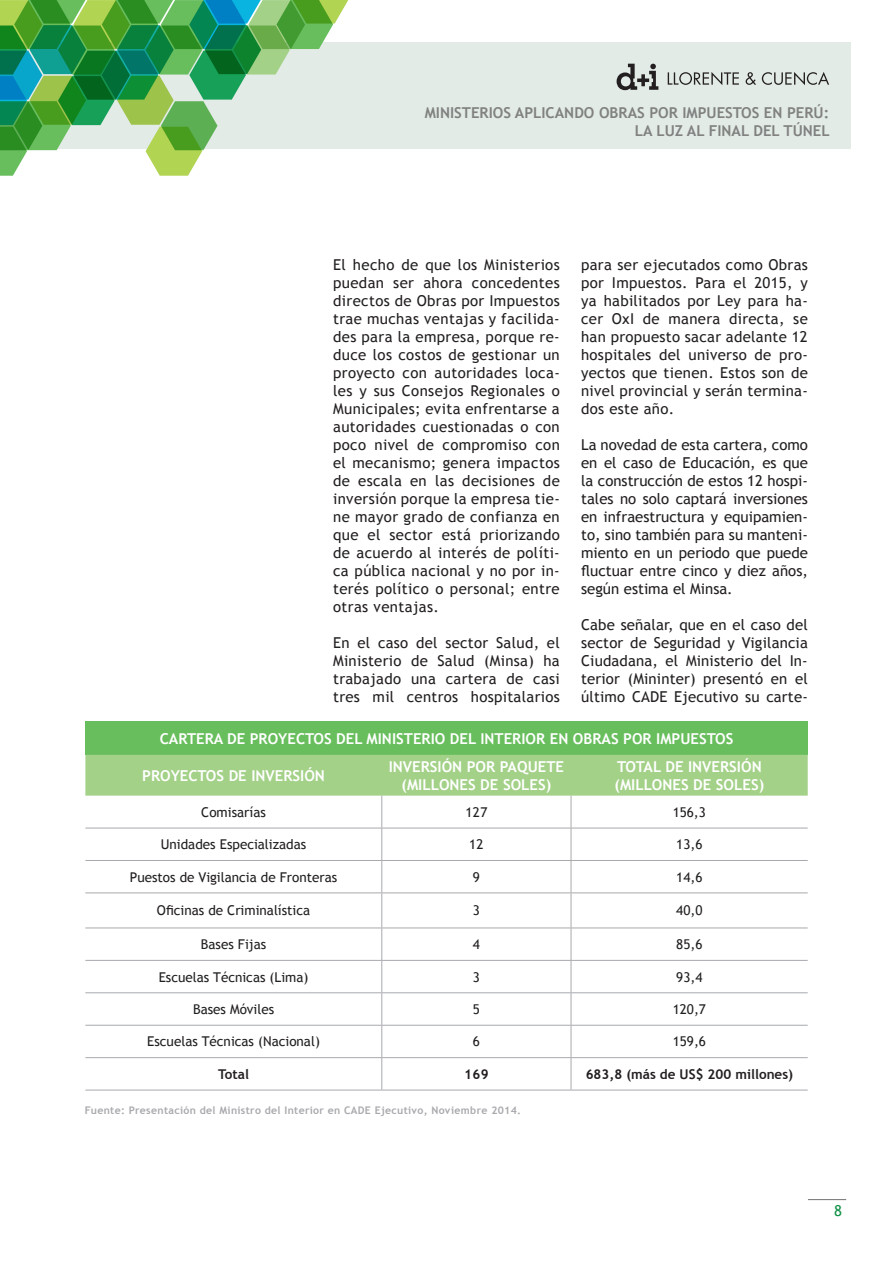
<style>
.page{position:relative;width:893px;height:1263px;background:#fff}
.page>*{position:absolute;margin:0;border:0;box-sizing:border-box;transform-origin:0 0}
.t1{font:15px/18px "Trebuchet MS";letter-spacing:.02em;color:#231f20;text-align:justify}
.t2{font:700 15px/17.7px "Trebuchet MS";color:#fff;text-align:center}
.t3{font:700 15px/18px "Trebuchet MS";color:#808180;text-align:right}
.t4{font:15px "Trebuchet MS";color:#0f9146}
.t5{font:13.5px "Trebuchet MS";color:#231f20}
.t6{font:700 13.5px "Trebuchet MS";color:#231f20}
.t7{font:700 10.5px "Trebuchet MS";letter-spacing:.03em;color:#a8a9ad}
</style>
<div class="page">
<div style="left:0;top:43px;width:850px;height:106px;background:#e2ebe6"></div>
<svg style="left:0;top:0;width:348px;height:176px"></svg>
<svg style="left:668px;top:72px;width:71px;height:13px"></svg>
<svg style="left:746px;top:72px;width:10px;height:13px"></svg>
<svg style="left:762px;top:72px;width:67px;height:13px"></svg>
<svg style="left:617px;top:64px;width:41px;height:26px"></svg>
<hr style="left:808px;top:1199px;width:38px;height:1px;background:#808180">
<div style="left:85px;top:721px;width:723px;height:34px;background:#68be5d"></div>
<div style="left:85px;top:755px;width:723px;height:41px;background:#a3d188"></div>
<hr style="left:381px;top:796px;width:1px;height:32px;background:#a8a9ad">
<hr style="left:571px;top:796px;width:1px;height:32px;background:#a8a9ad">
<hr style="left:85px;top:828px;width:297px;height:1px;background:#a8a9ad">
<hr style="left:382px;top:828px;width:189px;height:1px;background:#a8a9ad">
<hr style="left:381px;top:828px;width:1px;height:32px;background:#a8a9ad">
<hr style="left:571px;top:828px;width:237px;height:1px;background:#a8a9ad">
<hr style="left:571px;top:828px;width:1px;height:32px;background:#a8a9ad">
<hr style="left:85px;top:860px;width:297px;height:1px;background:#a8a9ad">
<hr style="left:382px;top:860px;width:189px;height:1px;background:#a8a9ad">
<hr style="left:381px;top:861px;width:1px;height:31px;background:#a8a9ad">
<hr style="left:571px;top:860px;width:237px;height:1px;background:#a8a9ad">
<hr style="left:571px;top:861px;width:1px;height:31px;background:#a8a9ad">
<hr style="left:85px;top:892px;width:297px;height:1px;background:#a8a9ad">
<hr style="left:382px;top:892px;width:189px;height:1px;background:#a8a9ad">
<hr style="left:381px;top:893px;width:1px;height:34px;background:#a8a9ad">
<hr style="left:571px;top:892px;width:237px;height:1px;background:#a8a9ad">
<hr style="left:571px;top:893px;width:1px;height:34px;background:#a8a9ad">
<hr style="left:85px;top:927px;width:297px;height:1px;background:#a8a9ad">
<hr style="left:382px;top:927px;width:189px;height:1px;background:#a8a9ad">
<hr style="left:381px;top:928px;width:1px;height:32px;background:#a8a9ad">
<hr style="left:571px;top:927px;width:237px;height:1px;background:#a8a9ad">
<hr style="left:571px;top:928px;width:1px;height:32px;background:#a8a9ad">
<hr style="left:85px;top:960px;width:297px;height:1px;background:#a8a9ad">
<hr style="left:382px;top:960px;width:189px;height:1px;background:#a8a9ad">
<hr style="left:381px;top:961px;width:1px;height:31px;background:#a8a9ad">
<hr style="left:571px;top:960px;width:237px;height:1px;background:#a8a9ad">
<hr style="left:571px;top:961px;width:1px;height:31px;background:#a8a9ad">
<hr style="left:85px;top:992px;width:297px;height:1px;background:#a8a9ad">
<hr style="left:382px;top:992px;width:189px;height:1px;background:#a8a9ad">
<hr style="left:381px;top:993px;width:1px;height:32px;background:#a8a9ad">
<hr style="left:571px;top:992px;width:237px;height:1px;background:#a8a9ad">
<hr style="left:571px;top:993px;width:1px;height:32px;background:#a8a9ad">
<hr style="left:85px;top:1025px;width:297px;height:1px;background:#a8a9ad">
<hr style="left:382px;top:1025px;width:189px;height:1px;background:#a8a9ad">
<hr style="left:381px;top:1025px;width:1px;height:32px;background:#a8a9ad">
<hr style="left:571px;top:1025px;width:237px;height:1px;background:#a8a9ad">
<hr style="left:571px;top:1025px;width:1px;height:32px;background:#a8a9ad">
<hr style="left:85px;top:1057px;width:297px;height:1px;background:#a8a9ad">
<hr style="left:382px;top:1057px;width:189px;height:1px;background:#a8a9ad">
<hr style="left:381px;top:1058px;width:1px;height:32px;background:#a8a9ad">
<hr style="left:571px;top:1057px;width:237px;height:1px;background:#a8a9ad">
<hr style="left:571px;top:1058px;width:1px;height:32px;background:#a8a9ad">
<hr style="left:85px;top:1090px;width:297px;height:1px;background:#a8a9ad">
<hr style="left:382px;top:1090px;width:189px;height:1px;background:#a8a9ad">
<hr style="left:571px;top:1090px;width:237px;height:1px;background:#a8a9ad">
<p class="t3" style="left:425px;top:104px;width:407px">MINISTERIOS APLICANDO OBRAS POR IMPUESTOS EN PERÚ:<br>LA LUZ AL FINAL DEL TÚNEL</p>
<p class="t1" style="left:333px;top:256px;width:228px">El hecho de que los Ministerios puedan ser ahora concedentes directos de Obras por Impuestos trae muchas ventajas y facilida&shy;des para la empresa, porque re&shy;duce los costos de gestionar un proyecto con autoridades loca&shy;les y sus Consejos Regionales o Municipales; evita enfrentarse a autoridades cuestionadas o con poco nivel de compromiso con el mecanismo; genera impactos de escala en las decisiones de inversión porque la empresa tie&shy;ne mayor grado de confianza en que el sector está priorizando de acuerdo al interés de políti&shy;ca pública nacional y no por in&shy;terés político o personal; entre otras ventajas.</p>
<p class="t1" style="left:333px;top:634px;width:228px">En el caso del sector Salud, el Ministerio de Salud (Minsa) ha trabajado una cartera de casi tres mil centros hospitalarios</p>
<p class="t1" style="left:581px;top:256px;width:228px">para ser ejecutados como Obras por Impuestos. Para el 2015, y ya habilitados por Ley para ha&shy;cer OxI de manera directa, se han propuesto sacar adelante 12 hospitales del universo de pro&shy;yectos que tienen. Estos son de nivel provincial y serán termina&shy;dos este año.</p>
<p class="t1" style="left:581px;top:436px;width:228px">La novedad de esta cartera, como en el caso de Educación, es que la construcción de estos 12 hospi&shy;tales no solo captará inversiones en infraestructura y equipamien&shy;to, sino también para su manteni&shy;miento en un periodo que puede fluctuar entre cinco y diez años, según estima el Minsa.</p>
<p class="t1" style="left:581px;top:616px;width:228px">Cabe señalar, que en el caso del sector de Seguridad y Vigilancia Ciudadana, el Ministerio del In&shy;terior (Mininter) presentó en el último CADE Ejecutivo su carte-</p>
<p class="t2" style="left:160px;top:729px;width:47px">CARTERA</p>
<p class="t2" style="left:227px;top:729px;width:158px">DE PROYECTOS DEL MINIS</p>
<p class="t2" style="left:404px;top:729px;width:18px">TERIO</p>
<p class="t2" style="left:450px;top:729px;width:63px">DEL INTERIOR</p>
<p class="t2" style="left:550px;top:729px;width:52px">EN OBRAS</p>
<p class="t2" style="left:623px;top:729px;width:11px">POR</p>
<p class="t2" style="left:656px;top:729px;width:69px">IMPUESTOS</p>
<p class="t2" style="left:142px;top:766px;width:141px">PROYECTOS DE INVERSI</p>
<p class="t2" style="left:304px;top:766px;width:20px">ÓN</p>
<p class="t2" style="left:389px;top:758px;width:177px">INVERSIÓN POR PAQU ETE (MILLONES DE SOLES)</p>
<p class="t2" style="left:617px;top:758px;width:103px">TOTAL DE INVERSI</p>
<p class="t2" style="left:741px;top:758px;width:20px">ÓN</p>
<p class="t2" style="left:614px;top:775px;width:26px">(MILLONES</p>
<p class="t2" style="left:693px;top:775px;width:33px">DE SOLES</p>
<p class="t2" style="left:759px;top:775px;width:7px">)</p>
<p class="t5" style="left:201px;top:804px;width:66px">Comisarías</p>
<p class="t5" style="left:465px;top:804px;width:24px">127</p>
<p class="t5" style="left:673px;top:804px;width:35px">156,3</p>
<p class="t5" style="left:161px;top:836px;width:147px">Unidades Especializadas</p>
<p class="t5" style="left:469px;top:836px;width:16px">12</p>
<p class="t5" style="left:676px;top:836px;width:28px">13,6</p>
<p class="t5" style="left:130px;top:869px;width:209px">Puestos de Vigilancia de Fronteras</p>
<p class="t5" style="left:473px;top:869px;width:9px">9</p>
<p class="t5" style="left:676px;top:869px;width:28px">14,6</p>
<p class="t5" style="left:157px;top:903px;width:155px">Oficinas de Criminalística</p>
<p class="t5" style="left:473px;top:903px;width:9px">3</p>
<p class="t5" style="left:676px;top:903px;width:28px">40,0</p>
<p class="t5" style="left:201px;top:936px;width:67px">Bases Fijas</p>
<p class="t5" style="left:473px;top:936px;width:9px">4</p>
<p class="t5" style="left:676px;top:936px;width:28px">85,6</p>
<p class="t5" style="left:159px;top:969px;width:151px">Escuelas Técnicas (Lima)</p>
<p class="t5" style="left:473px;top:969px;width:9px">3</p>
<p class="t5" style="left:676px;top:969px;width:28px">93,4</p>
<p class="t5" style="left:193px;top:1001px;width:83px">Bases Móviles</p>
<p class="t5" style="left:473px;top:1001px;width:9px">5</p>
<p class="t5" style="left:673px;top:1001px;width:35px">120,7</p>
<p class="t5" style="left:147px;top:1034px;width:174px">Escuelas Técnicas (Nacional)</p>
<p class="t5" style="left:473px;top:1034px;width:9px">6</p>
<p class="t5" style="left:673px;top:1034px;width:35px">159,6</p>
<p class="t6" style="left:218px;top:1065px;width:32px">TOTAL</p>
<p class="t6" style="left:464px;top:1065px;width:26px">169</p>
<p class="t6" style="left:586px;top:1065px;width:209px">683,8 (MÁS DE US$ 200 MILLONES)</p>
<p class="t7" style="left:85px;top:1104px;width:438px">FUENTE: PRESENTACIÓN DEL MINISTRO DEL INTERIOR EN CADE EJECUTIVO, NOVIEMBRE 2014.</p>
<p class="t4" style="left:834px;top:1201px;width:9px">8</p>
</div>
